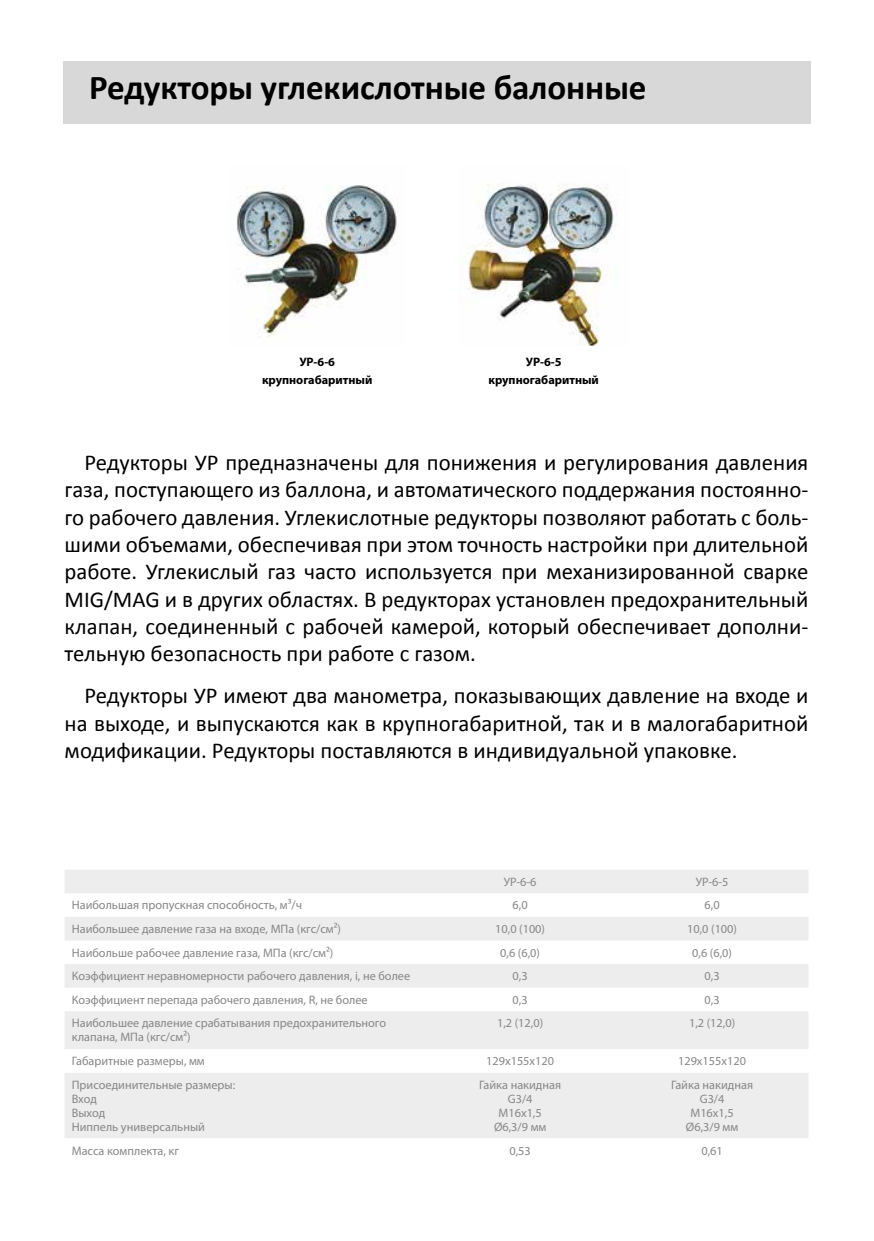
<style>
.page{position:relative;width:874px;height:1241px;background:#fff}
.page>*{position:absolute;margin:0;border:0;box-sizing:border-box;transform-origin:0 0}
.t1{font:700 35px "Calibri";letter-spacing:-.005em;color:#000}
.t2{font:22.75px/27.3px "Calibri";color:#000;text-align:justify}
.t3{font:12.25px/14px "Myriad Pro";color:#878787}
.t4{font:700 12.25px "Myriad Pro";color:#000}
</style>
<div class="page">
<div style="left:63px;top:62px;width:746px;height:62px;background:#d8d8d8"></div>
<img style="left:236px;top:185px;width:161px;height:153px">
<img style="left:467px;top:184px;width:150px;height:161px">
<svg style="left:65px;top:870px;width:743px;height:178px;fill:#ededed"></svg>
<svg style="left:65px;top:1048px;width:743px;height:90px;fill:#ededed"></svg>
<h1 class="t1" style="left:89px;top:65px;width:558px">Редукторы углекислотные балонные</h1>
<p class="t4" style="left:299px;top:354px;width:37px">УР-6-6</p>
<p class="t4" style="left:525px;top:354px;width:37px">УР-6-5</p>
<p class="t4" style="left:262px;top:371px;width:112px">крупногабаритный</p>
<p class="t4" style="left:488px;top:371px;width:112px">крупногабаритный</p>
<p class="t2" style="left:65px;top:449px;width:745px;text-indent:20px">Редукторы УР предназначены для понижения и регулирования давления газа, поступающего из баллона, и автоматического поддержания постоянно&shy;го рабочего давления. Углекислотные редукторы позволяют работать с боль&shy;шими объемами, обеспечивая при этом точность настройки при длительной работе. Углекислый газ часто используется при механизированной сварке MIG/MAG и в других областях. В редукторах установлен предохранительный клапан, соединенный с рабочей камерой, который обеспечивает дополни&shy;тельную безопасность при работе с газом.</p>
<p class="t2" style="left:65px;top:682px;width:745px;text-indent:20px">Редукторы УР имеют два манометра, показывающих давление на входе и на выходе, и выпускаются как в крупногабаритной, так и в малогабаритной модификации. Редукторы поставляются в индивидуальной упаковке.</p>
<p class="t3" style="left:503px;top:874px;width:34px">УР-6-6</p>
<p class="t3" style="left:695px;top:874px;width:34px">УР-6-5</p>
<p class="t3" style="left:72px;top:898px;width:232px">Наибольшая пропускная способность, м³/ч</p>
<p class="t3" style="left:512px;top:898px;width:17px">6,0</p>
<p class="t3" style="left:704px;top:898px;width:17px">6,0</p>
<p class="t3" style="left:72px;top:921px;width:270px">Наибольшее давление газа на входе, МПа (кгс/см²)</p>
<p class="t3" style="left:495px;top:921px;width:51px">10,0 (100)</p>
<p class="t3" style="left:686px;top:921px;width:51px">10,0 (100)</p>
<p class="t3" style="left:72px;top:945px;width:263px">Наибольше рабочее давление газа, МПа (кгс/см²)</p>
<p class="t3" style="left:500px;top:945px;width:41px">0,6 (6,0)</p>
<p class="t3" style="left:691px;top:945px;width:41px">0,6 (6,0)</p>
<p class="t3" style="left:72px;top:968px;width:340px">Коэффициент неравномерности рабочего давления, i, не более</p>
<p class="t3" style="left:512px;top:968px;width:17px">0,3</p>
<p class="t3" style="left:704px;top:968px;width:17px">0,3</p>
<p class="t3" style="left:72px;top:992px;width:297px">Коэффициент перепада рабочего давления, R, не более</p>
<p class="t3" style="left:512px;top:992px;width:17px">0,3</p>
<p class="t3" style="left:704px;top:992px;width:17px">0,3</p>
<p class="t3" style="left:72px;top:1015px;width:315px">Наибольшее давление срабатывания предохранительного клапана, МПа (кгс/см²)</p>
<p class="t3" style="left:497px;top:1015px;width:48px">1,2 (12,0)</p>
<p class="t3" style="left:688px;top:1015px;width:48px">1,2 (12,0)</p>
<p class="t3" style="left:72px;top:1053px;width:134px">Габаритные размеры, мм</p>
<p class="t3" style="left:486px;top:1053px;width:69px">129х155х120</p>
<p class="t3" style="left:677px;top:1053px;width:69px">129х155х120</p>
<p class="t3" style="left:72px;top:1077px;width:165px">Присоединительные размеры:<br>Вход<br>Выход<br>Ниппель универсальный</p>
<p class="t3" style="left:479px;top:1077px;width:84px;text-align:center">Гайка накидная<br>G3/4<br>М16х1,5<br>Ø6,3/9 мм</p>
<p class="t3" style="left:670px;top:1077px;width:84px;text-align:center">Гайка накидная<br>G3/4<br>М16х1,5<br>Ø6,3/9 мм</p>
<p class="t3" style="left:72px;top:1142px;width:109px">Масса комплекта, кг</p>
<p class="t3" style="left:509px;top:1142px;width:23px">0,53</p>
<p class="t3" style="left:701px;top:1142px;width:23px">0,61</p>
</div>
